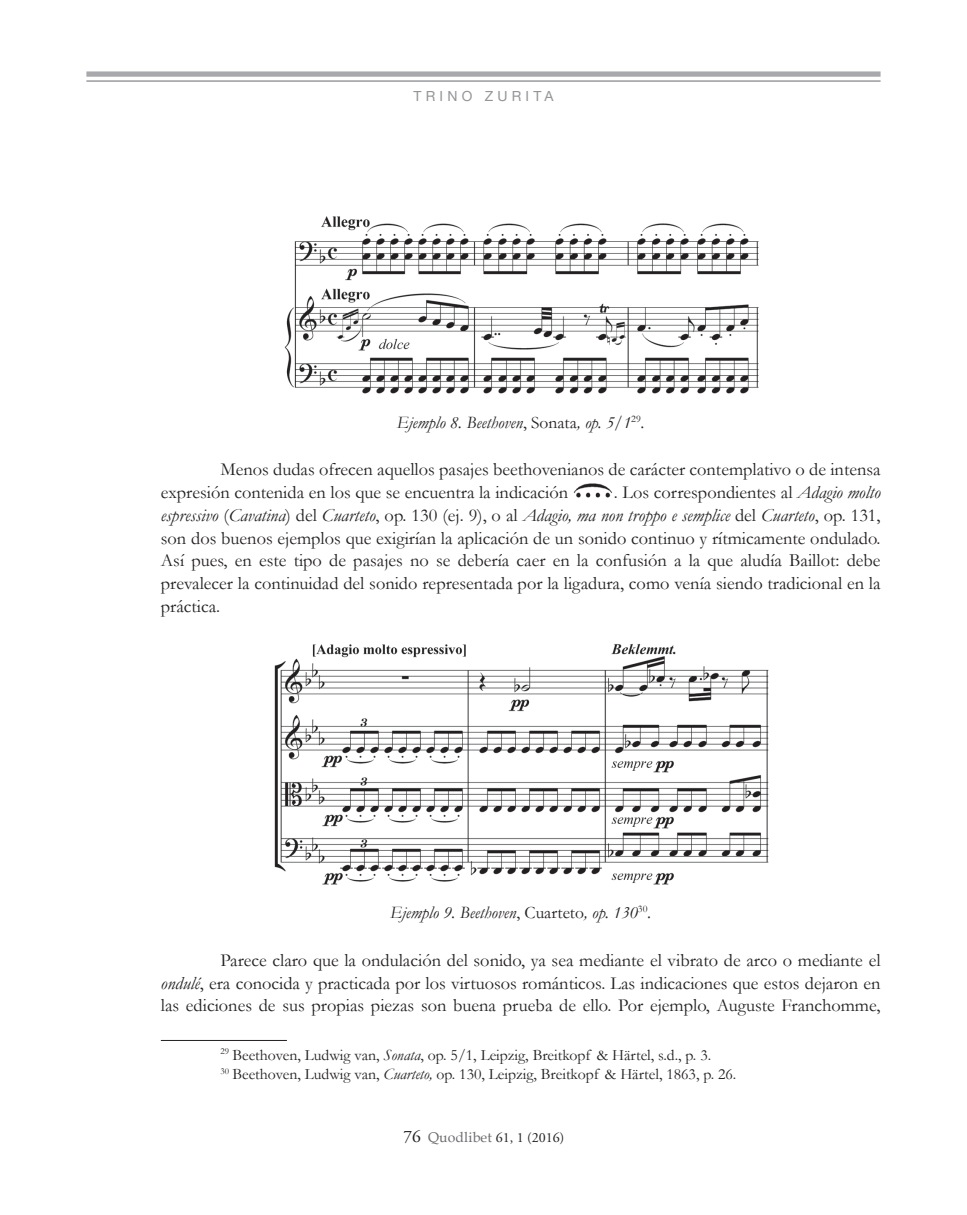
<style>
.page{position:relative;width:967px;height:1215px;background:#fff}
.page>*{position:absolute;margin:0;border:0;box-sizing:border-box;transform-origin:0 0}
.t1{font:18.38px/22.8px "Garamond";color:#231f20;text-align:justify}
.t2{font:italic 17.5px "Garamond";color:#231f20}
.t3{font:15.75px/19.2px "Garamond";color:#231f20}
.t4{font:14px "Adobe Garamond Pro";color:#231f20}
.t5{font:14px "Helvetica Neue LT Std";letter-spacing:.3em;color:#939598}
.s1{font-style:normal}
.s2{font-style:italic}
.s3{font-size:17.5px}
.s4{font-family:"Book Antiqua";color:#6c6d70}
</style>
<div class="page">
<div style="left:86px;top:71px;width:794px;height:6px;background:#a8a9ad"></div>
<hr style="left:86px;top:80px;width:794px;height:2px;background:#a8a9ad">
<img style="left:284px;top:216px;width:475px;height:178px">
<img style="left:573px;top:483px;width:40px;height:15px">
<img style="left:274px;top:643px;width:495px;height:242px">
<hr style="left:161px;top:1040px;width:126px;height:1px;background:#231f20">
<p class="t5" style="left:413px;top:88px;width:141px">TRINO ZURITA</p>
<p class="t2" style="left:397px;top:410px;width:249px">Ejemplo 8. Beethoven<span class="s1">, Sonata</span>, op. 5/1<sup>29</sup>.</p>
<p class="t1" style="left:161px;top:458px;width:721px;text-indent:60px">Menos dudas ofrecen aquellos pasajes beethovenianos de carácter contemplativo o de intensa expresión contenida en los que se encuentra la indicación</p>
<p class="t1" style="left:161px;top:480px;width:721px;text-indent:453px">. Los correspondientes al <span class="s2">Adagio molto espressivo</span> (<span class="s2">Cavatina</span>) del <span class="s2">Cuarteto</span>, op. 130 (ej. 9), o al <span class="s2">Adagio, ma non troppo e semplice</span> del <span class="s2">Cuarteto</span>, op. 131, son dos buenos ejemplos que exigirían la aplicación de un sonido continuo y rítmicamente ondulado.<br>Así pues, en este tipo de pasajes no se debería caer en la confusión a la que aludía Baillot: debe prevalecer la continuidad del sonido representada por la ligadura, como venía siendo tradicional en la práctica.</p>
<p class="t2" style="left:390px;top:900px;width:263px">Ejemplo 9. Beethoven<span class="s1">, Cuarteto</span>, op. 130<sup>30</sup>.</p>
<p class="t1" style="left:161px;top:948px;width:721px;text-indent:60px">Parece claro que la ondulación del sonido, ya sea mediante el vibrato de arco o mediante el <span class="s2">ondulé</span>, era conocida y practicada por los virtuosos románticos. Las indicaciones que estos dejaron en las ediciones de sus propias piezas son buena prueba de ello. Por ejemplo, Auguste Franchomme,</p>
<p class="t3" style="left:220px;top:1044px;width:517px"><sup>29</sup> Beethoven, Ludwig van, <span class="s2">Sonata</span>, op. 5/1, Leipzig, Breitkopf &amp; Härtel, s.d., p. 3.<br><sup>30</sup> Beethoven, Ludwig van, <span class="s2">Cuarteto,</span> op. 130, Leipzig, Breitkopf &amp; Härtel, 1863, p. 26.</p>
<p class="t4" style="left:403px;top:1128px;width:162px"><span class="s3">76</span> <span class="s4">Quodlibet</span> 61, 1 (2016)</p>
</div>
